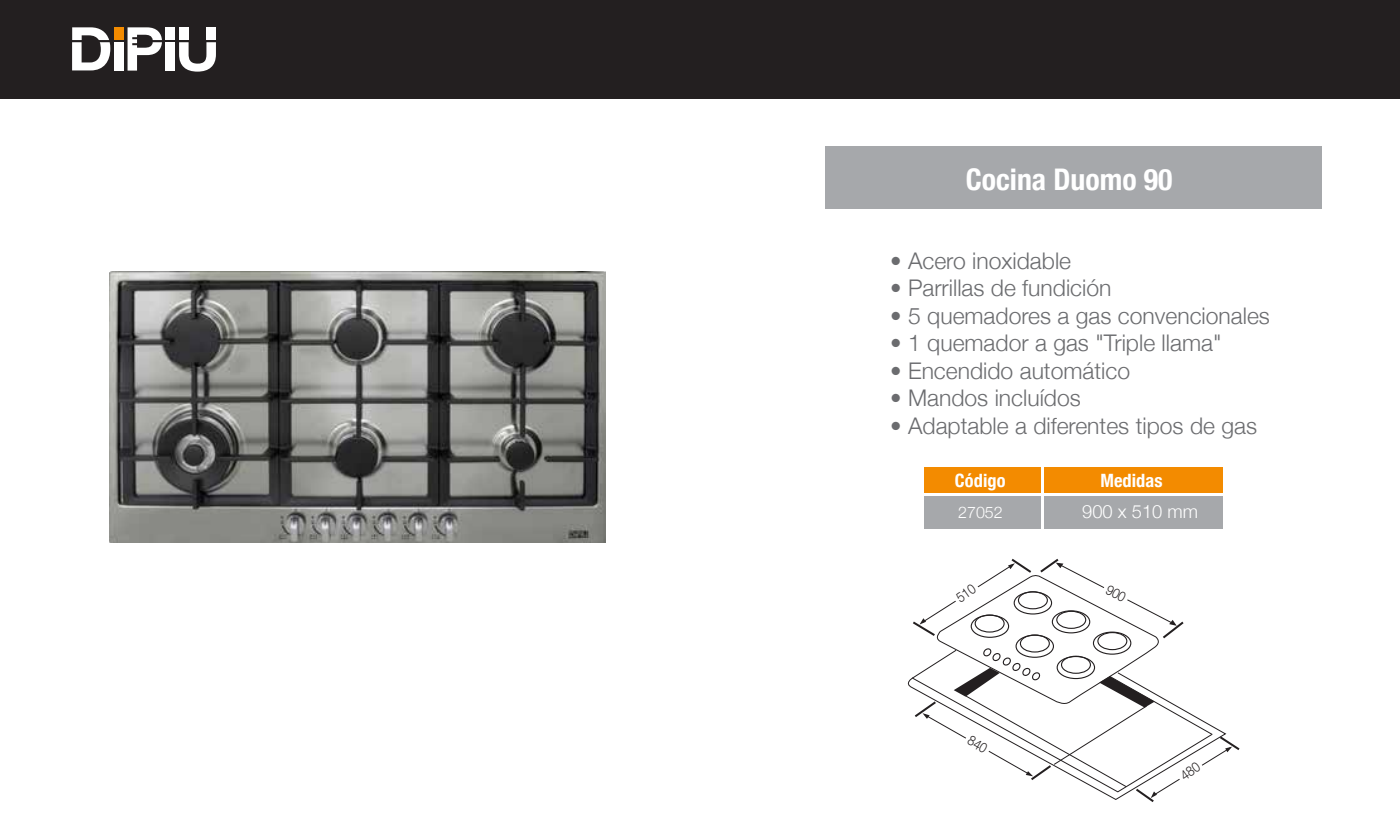
<style>
.page{position:relative;width:1400px;height:814px;background:#fff}
.page>*{position:absolute;margin:0;border:0;box-sizing:border-box;transform-origin:0 0}
.t1{font:700 condensed 29.75px "Helvetica Neue";color:#fff}
.t2{font:300 22.93px "Helvetica Neue";color:#6b6c6f}
.t3{font:700 condensed 18.38px "Helvetica Neue";letter-spacing:.005em;color:#fff}
.t4{font:300 18.38px "Helvetica Neue";color:#fff}
.t5{font:300 16.1px "Helvetica Neue";color:#fff}
</style>
<div class="page">
<div style="left:0;top:0;width:1400px;height:99px;background:#231f20"></div>
<div style="left:114px;top:27px;width:9px;height:13px;background:#f38b00"></div>
<div style="left:114px;top:42px;width:9px;height:29px;background:#fff"></div>
<svg style="left:72px;top:27px;width:38px;height:43px"></svg>
<div style="left:166px;top:27px;width:9px;height:13px;background:#fff"></div>
<div style="left:166px;top:42px;width:9px;height:29px;background:#fff"></div>
<div style="left:206px;top:27px;width:10px;height:13px;background:#fff"></div>
<div style="left:179px;top:27px;width:10px;height:13px;background:#fff"></div>
<svg style="left:179px;top:42px;width:37px;height:30px"></svg>
<svg style="left:128px;top:27px;width:34px;height:44px"></svg>
<div style="left:825px;top:147px;width:497px;height:62px;background:#a6a8ab"></div>
<div style="left:924px;top:467px;width:299px;height:26px;background:#f38b00"></div>
<div style="left:924px;top:497px;width:299px;height:32px;background:#a6a8ab"></div>
<hr style="left:1041px;top:462px;width:2px;height:72px;background:#fff">
<img style="left:109px;top:272px;width:496px;height:270px">
<svg style="left:911px;top:558px;width:329px;height:244px"></svg>
<p class="t1" style="left:966px;top:161px;width:208px">Cocina Duomo 90</p>
<p class="t2" style="left:890px;top:247px;width:182px">• Acero inoxidable</p>
<p class="t2" style="left:890px;top:274px;width:223px">• Parrillas de fundición</p>
<p class="t2" style="left:890px;top:302px;width:381px">• 5 quemadores a gas convencionales</p>
<p class="t2" style="left:890px;top:329px;width:333px">• 1 quemador a gas "Triple llama"</p>
<p class="t2" style="left:890px;top:357px;width:241px">• Encendido automático</p>
<p class="t2" style="left:890px;top:384px;width:192px">• Mandos incluídos</p>
<p class="t2" style="left:890px;top:412px;width:368px">• Adaptable a diferentes tipos de gas</p>
<p class="t3" style="left:955px;top:469px;width:52px">Código</p>
<p class="t3" style="left:1100px;top:469px;width:64px">Medidas</p>
<p class="t5" style="left:958px;top:502px;width:46px">27052</p>
<p class="t4" style="left:1082px;top:500px;width:117px">900 x 510 mm</p>
</div>
